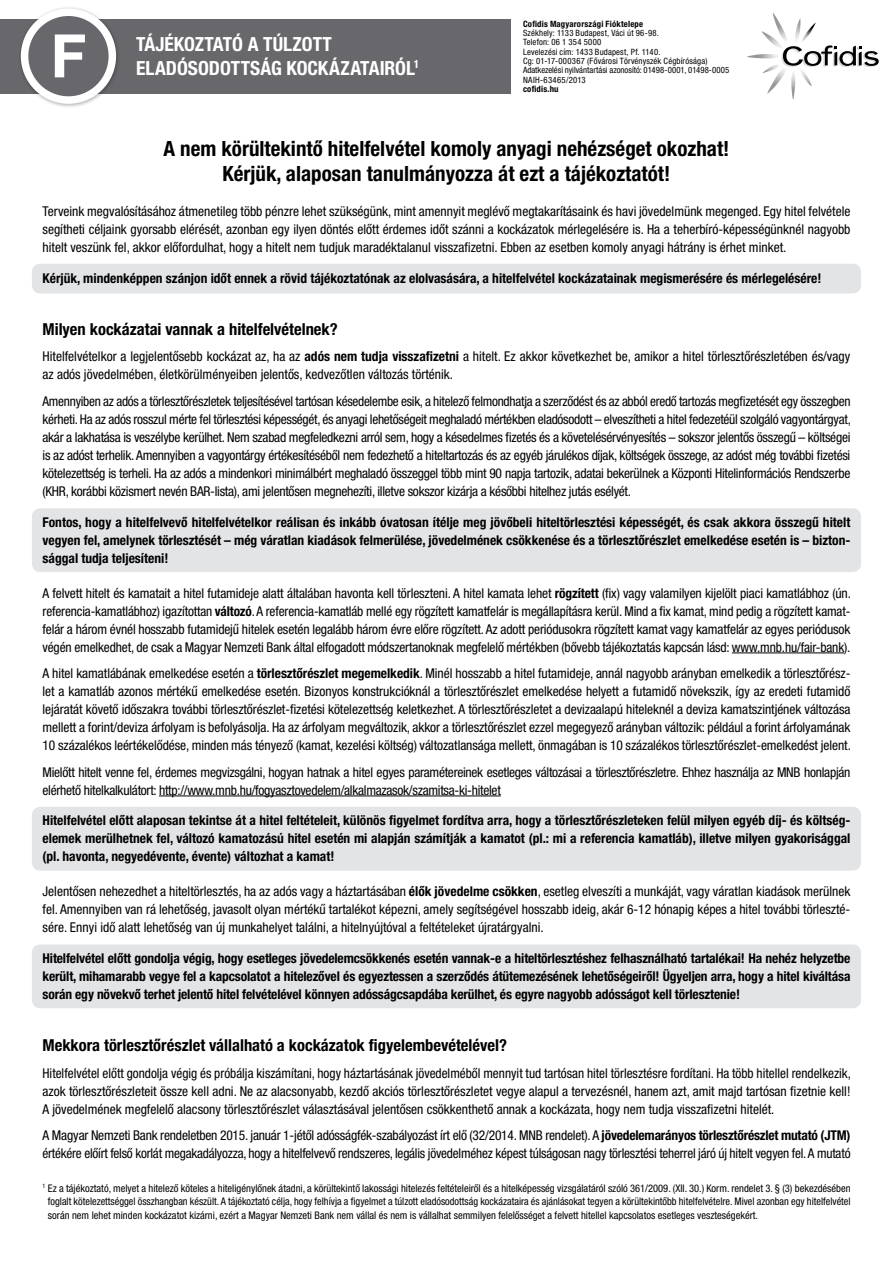
<style>
.page{position:relative;width:893px;height:1263px;background:#fff}
.page>*{position:absolute;margin:0;border:0;box-sizing:border-box;transform-origin:0 0}
.t1{font:700 60px "Helvetica Neue LT Std";color:#fff}
.t2{font:700 condensed 21px/25.2px "Helvetica Neue LT Pro";color:#000;text-align:center}
.t3{font:700 condensed 19.5px/23.4px "Helvetica Neue LT Pro";color:#fff}
.t4{font:700 condensed 16.5px "Helvetica Neue LT Pro";color:#000}
.t5{font:condensed 13.5px/18px "Helvetica Neue LT Pro";letter-spacing:-.015em;color:#000;text-align:justify}
.t6{font:700 condensed 13.5px/18px "Helvetica Neue LT Pro";color:#000;text-align:justify}
.t7{font:condensed 10.5px/13.5px "Helvetica Neue LT Pro";color:#000;text-align:justify}
.t8{font:condensed 8.7px/9.3px "Helvetica Neue LT Pro";letter-spacing:.015em;color:#000}
.t9{font:700 condensed 8.7px "Helvetica Neue LT Pro";letter-spacing:.025em;color:#000}
.s1{font-weight:700}
</style>
<div class="page">
<div style="left:32px;top:264px;width:829px;height:29px;background:#e3e4e6;border-radius:9px"></div>
<div style="left:32px;top:508px;width:829px;height:64px;background:#e3e4e6;border-radius:9px"></div>
<div style="left:32px;top:807px;width:829px;height:63px;background:#e3e4e6;border-radius:9px"></div>
<div style="left:32px;top:944px;width:829px;height:64px;background:#e3e4e6;border-radius:9px"></div>
<hr style="left:732px;top:652px;width:112px;height:1px;background:#000">
<hr style="left:159px;top:796px;width:342px;height:1px;background:#000">
<svg style="left:747px;top:13px;width:132px;height:86px"></svg>
<div style="left:0;top:19px;width:510px;height:74px;background:#68676c"></div>
<div style="left:18px;top:6px;width:102px;height:102px;background:#000;opacity:.3"></div>
<div style="left:25px;top:12px;width:87px;height:88px;background:#68676c;border-radius:50%"></div>
<div style="left:21px;top:9px;width:95px;height:95px;border:8px solid #fff;border-radius:50%"></div>
<h1 class="t1" style="left:51px;top:19px;width:37px">F</h1>
<h3 class="t3" style="left:136px;top:33px;width:285px">TÁJÉKOZTATÓ A TÚLZOTT<br>ELADÓSODOTTSÁG KOCKÁZATAIRÓL<sup>1</sup></h3>
<p class="t9" style="left:523px;top:18px;width:122px">Cofidis Magyarországi Fióktelepe</p>
<p class="t8" style="left:523px;top:28px;width:208px">Székhely: 1133 Budapest, Váci út 96-98.<br>Telefon: 06 1 354 5000<br>Levelezési cím: 1433 Budapest, Pf. 1140.<br>Cg: 01-17-000367 (Fővárosi Törvényszék Cégbírósága)<br>Adatkezelési nyilvántartási azonosító: 01498-0001, 01498-0005<br>NAIH-63465/2013</p>
<p class="t9" style="left:523px;top:83px;width:37px">cofidis.hu</p>
<h2 class="t2" style="left:164px;top:135px;width:567px">A nem körültekintő hitelfelvétel komoly anyagi nehézséget okozhat!<br>Kérjük, alaposan tanulmányozza át ezt a tájékoztatót!</h2>
<p class="t5" style="left:43px;top:202px;width:809px">Terveink megvalósításához átmenetileg több pénzre lehet szükségünk, mint amennyit meglévő megtakarításaink és havi jövedelmünk megenged. Egy hitel felvétele segítheti céljaink gyorsabb elérését, azonban egy ilyen döntés előtt érdemes időt szánni a kockázatok mérlegelésére is. Ha a teherbíró-képességünknél nagyobb hitelt veszünk fel, akkor előfordulhat, hogy a hitelt nem tudjuk maradéktalanul visszafizetni. Ebben az esetben komoly anyagi hátrány is érhet minket.</p>
<p class="t6" style="left:43px;top:269px;width:780px">Kérjük, mindenképpen szánjon időt ennek a rövid tájékoztatónak az elolvasására, a hitelfelvétel kockázatainak megismerésére és mérlegelésére!</p>
<p class="t4" style="left:43px;top:319px;width:297px">Milyen kockázatai vannak a hitelfelvételnek?</p>
<p class="t5" style="left:43px;top:347px;width:809px">Hitelfelvételkor a legjelentősebb kockázat az, ha az <span class="s1">adós nem tudja visszafizetni</span> a hitelt. Ez akkor következhet be, amikor a hitel törlesztőrészletében és/vagy az adós jövedelmében, életkörülményeiben jelentős, kedvezőtlen változás történik.</p>
<p class="t5" style="left:43px;top:392px;width:810px">Amennyiben az adós a törlesztőrészletek teljesítésével tartósan késedelembe esik, a hitelező felmondhatja a szerződést és az abból eredő tartozás megfizetését egy összegben kérheti. Ha az adós rosszul mérte fel törlesztési képességét, és anyagi lehetőségeit meghaladó mértékben eladósodott – elveszítheti a hitel fedezetéül szolgáló vagyontárgyat, akár a lakhatása is veszélybe kerülhet. Nem szabad megfeledkezni arról sem, hogy a késedelmes fizetés és a követelésérvényesítés – sokszor jelentős összegű – költségei is az adóst terhelik. Amennyiben a vagyontárgy értékesítéséből nem fedezhető a hiteltartozás és az egyéb járulékos díjak, költségek összege, az adóst még további fizetési kötelezettség is terheli. Ha az adós a mindenkori minimálbért meghaladó összeggel több mint 90 napja tartozik, adatai bekerülnek a Központi Hitelinformációs Rendszerbe (KHR, korábbi közismert nevén BAR-lista), ami jelentősen megnehezíti, illetve sokszor kizárja a későbbi hitelhez jutás esélyét.</p>
<p class="t6" style="left:43px;top:512px;width:809px">Fontos, hogy a hitelfelvevő hitelfelvételkor reálisan és inkább óvatosan ítélje meg jövőbeli hiteltörlesztési képességét, és csak akkora összegű hitelt vegyen fel, amelynek törlesztését – még váratlan kiadások felmerülése, jövedelmének csökkenése és a törlesztőrészlet emelkedése esetén is – bizton&shy;sággal tudja teljesíteni!</p>
<p class="t5" style="left:43px;top:584px;width:810px">A felvett hitelt és kamatait a hitel futamideje alatt általában havonta kell törleszteni. A hitel kamata lehet <span class="s1">rögzített</span> (fix) vagy valamilyen kijelölt piaci kamatlábhoz (ún. referencia-kamatlábhoz) igazítottan <span class="s1">változó</span>. A referencia-kamatláb mellé egy rögzített kamatfelár is megállapításra kerül. Mind a fix kamat, mind pedig a rögzített kamat&shy;felár a három évnél hosszabb futamidejű hitelek esetén legalább három évre előre rögzített. Az adott periódusokra rögzített kamat vagy kamatfelár az egyes periódusok végén emelkedhet, de csak a Magyar Nemzeti Bank által elfogadott módszertanoknak megfelelő mértékben (bővebb tájékoztatás kapcsán lásd: www.mnb.hu/fair-bank).</p>
<p class="t5" style="left:43px;top:664px;width:810px">A hitel kamatlábának emelkedése esetén a <span class="s1">törlesztőrészlet megemelkedik</span>. Minél hosszabb a hitel futamideje, annál nagyobb arányban emelkedik a törlesztőrész&shy;let a kamatláb azonos mértékű emelkedése esetén. Bizonyos konstrukcióknál a törlesztőrészlet emelkedése helyett a futamidő növekszik, így az eredeti futamidő lejáratát követő időszakra további törlesztőrészlet-fizetési kötelezettség keletkezhet. A törlesztőrészletet a devizaalapú hiteleknél a deviza kamatszintjének változása mellett a forint/deviza árfolyam is befolyásolja. Ha az árfolyam megváltozik, akkor a törlesztőrészlet ezzel megegyező arányban változik: például a forint árfolyamának 10 százalékos leértékelődése, minden más tényező (kamat, kezelési költség) változatlansága mellett, önmagában is 10 százalékos törlesztőrészlet-emelkedést jelent.</p>
<p class="t5" style="left:43px;top:763px;width:809px">Mielőtt hitelt venne fel, érdemes megvizsgálni, hogyan hatnak a hitel egyes paramétereinek esetleges változásai a törlesztőrészletre. Ehhez használja az MNB honlapján elérhető hitelkalkulátort: http://www.mnb.hu/fogyasztovedelem/alkalmazasok/szamitsa-ki-hitelet</p>
<p class="t6" style="left:43px;top:811px;width:809px">Hitelfelvétel előtt alaposan tekintse át a hitel feltételeit, különös figyelmet fordítva arra, hogy a törlesztőrészleteken felül milyen egyéb díj- és költség&shy;elemek merülhetnek fel, változó kamatozású hitel esetén mi alapján számítják a kamatot (pl.: mi a referencia kamatláb), illetve milyen gyakorisággal (pl. havonta, negyedévente, évente) változhat a kamat!</p>
<p class="t5" style="left:43px;top:882px;width:809px">Jelentősen nehezedhet a hiteltörlesztés, ha az adós vagy a háztartásában <span class="s1">élők jövedelme csökken</span>, esetleg elveszíti a munkáját, vagy váratlan kiadások merülnek fel. Amennyiben van rá lehetőség, javasolt olyan mértékű tartalékot képezni, amely segítségével hosszabb ideig, akár 6-12 hónapig képes a hitel további törleszté&shy;sére. Ennyi idő alatt lehetőség van új munkahelyet találni, a hitelnyújtóval a feltételeket újratárgyalni.</p>
<p class="t6" style="left:43px;top:949px;width:809px">Hitelfelvétel előtt gondolja végig, hogy esetleges jövedelemcsökkenés esetén vannak-e a hiteltörlesztéshez felhasználható tartalékai! Ha nehéz helyzetbe került, mihamarabb vegye fel a kapcsolatot a hitelezővel és egyeztessen a szerződés átütemezésének lehetőségeiről! Ügyeljen arra, hogy a hitel kiváltása során egy növekvő terhet jelentő hitel felvételével könnyen adósságcsapdába kerülhet, és egyre nagyobb adósságot kell törlesztenie!</p>
<p class="t4" style="left:43px;top:1035px;width:466px">Mekkora törlesztőrészlet vállalható a kockázatok figyelembevételével?</p>
<p class="t5" style="left:43px;top:1064px;width:810px">Hitelfelvétel előtt gondolja végig és próbálja kiszámítani, hogy háztartásának jövedelméből mennyit tud tartósan hitel törlesztésre fordítani. Ha több hitellel rendelkezik, azok törlesztőrészleteit össze kell adni. Ne az alacsonyabb, kezdő akciós törlesztőrészletet vegye alapul a tervezésnél, hanem azt, amit majd tartósan fizetnie kell!<br>A jövedelmének megfelelő alacsony törlesztőrészlet választásával jelentősen csökkenthető annak a kockázata, hogy nem tudja visszafizetni hitelét.</p>
<p class="t5" style="left:43px;top:1126px;width:809px">A Magyar Nemzeti Bank rendeletben 2015. január 1-jétől adósságfék-szabályozást írt elő (32/2014. MNB rendelet). A <span class="s1">jövedelemarányos törlesztőrészlet mutató (JTM) </span>értékére előírt felső korlát megakadályozza, hogy a hitelfelvevő rendszeres, legális jövedelméhez képest túlságosan nagy törlesztési teherrel járó új hitelt vegyen fel. A mutató</p>
<p class="t7" style="left:48px;top:1181px;width:804px;text-indent:-5px"><sup>1</sup> Ez a tájékoztató, melyet a hitelező köteles a hiteligénylőnek átadni, a körültekintő lakossági hitelezés feltételeiről és a hitelképesség vizsgálatáról szóló 361/2009. (XII. 30.) Korm. rendelet 3. § (3) bekezdésében foglalt kötelezettséggel összhangban készült. A tájékoztató célja, hogy felhívja a figyelmet a túlzott eladósodottság kockázataira és ajánlásokat tegyen a körültekintőbb hitelfelvételre. Mivel azonban egy hitelfelvétel során nem lehet minden kockázatot kizárni, ezért a Magyar Nemzeti Bank nem vállal és nem is vállalhat semmilyen felelősséget a felvett hitellel kapcsolatos esetleges veszteségekért.</p>
</div>
